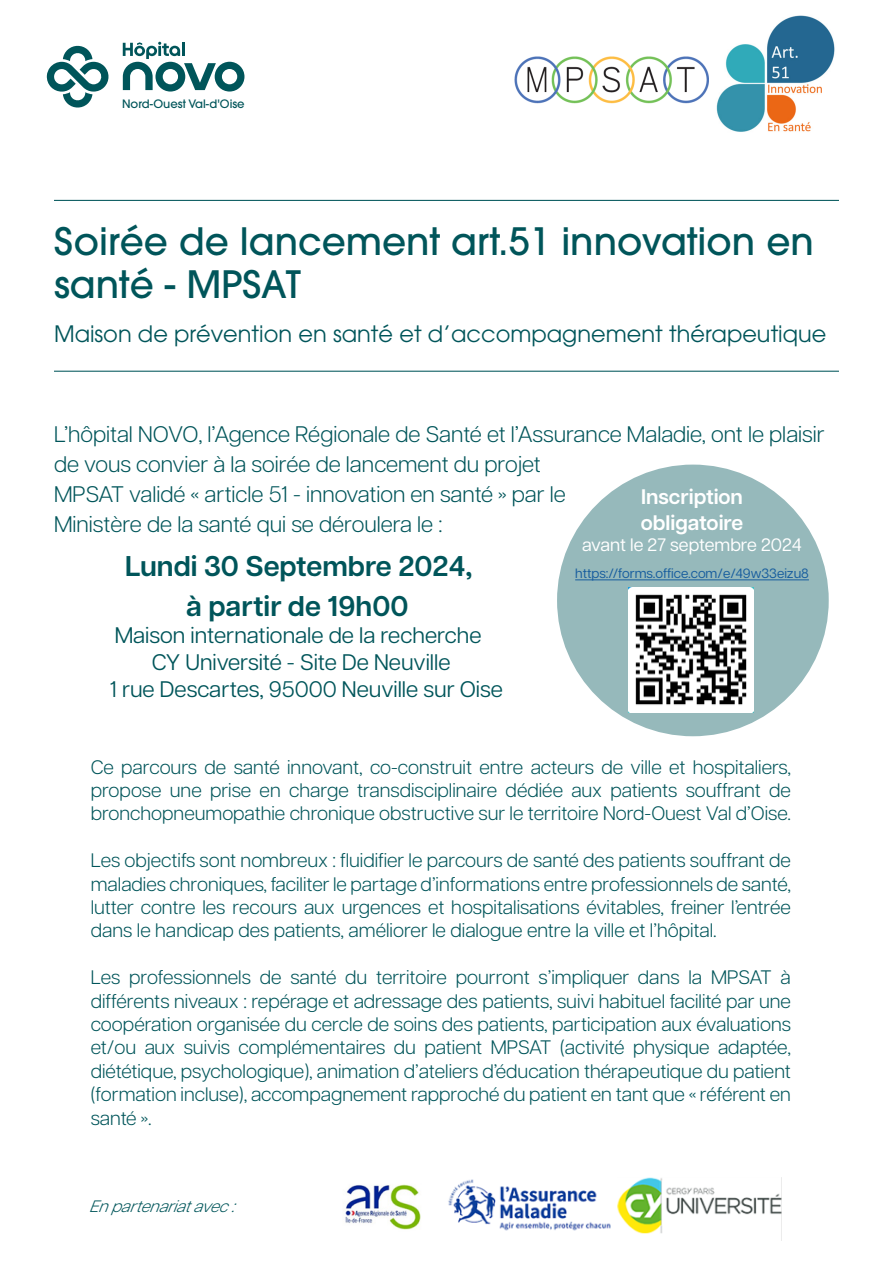
<style>
.page{position:relative;width:893px;height:1263px;background:#fff}
.page>*{position:absolute;margin:0;border:0;box-sizing:border-box;transform-origin:0 0}
.Texte_Courant_-_Drapeau{font:500 37.5px/43.5px "ITC Avant Garde Pro";color:#00555a}
.t1{font:600 28.5px "Articulat CF";color:#00555a}
.t2{font:300 22.5px/30px "Articulat CF";color:#00555a}
.t3{font:22.5px "Articulat CF";color:#00555a}
.Texte_Courant_-_Drapeau-2{font:22.5px "ITC Avant Garde Pro";color:#00555a}
.t4{font:600 21px "Articulat CF";color:#fff}
.t5{font:300 19.5px/23.4px "Articulat CF";color:#00555a;text-align:justify}
.t6{font:18px "Articulat CF";color:#fff}
.t7{font:italic 300 16.5px "Articulat CF";color:#00555a}
.t8{font:13.5px "Articulat CF";color:#175d9e}
.t9{font:500 11.55px "ITC Avant Garde Pro";color:#00555a}
</style>
<div class="page">
<svg style="left:47px;top:45px;width:62px;height:63px"></svg>
<svg style="left:123px;top:42px;width:121px;height:50px"></svg>
<img style="left:514px;top:56px;width:195px;height:48px">
<hr style="left:54px;top:200px;width:785px;height:1px;background:#00555a">
<hr style="left:54px;top:371px;width:785px;height:1px;background:#00555a">
<img style="left:716px;top:15px;width:119px;height:117px">
<div style="left:557px;top:465px;width:272px;height:271px;background:#96b9bb;border-radius:50%"></div>
<hr style="left:575px;top:579px;width:234px;height:1px;background:#175d9e">
<img style="left:628px;top:588px;width:125px;height:124px">
<img style="left:345px;top:1184px;width:76px;height:46px">
<img style="left:448px;top:1179px;width:163px;height:52px">
<img style="left:618px;top:1178px;width:164px;height:62px">
<p class="t9" style="left:122px;top:96px;width:124px">Nord-Ouest Val-d'Oise</p>
<p class="Texte_Courant_-_Drapeau" style="left:54px;top:219px;width:761px">Soirée de lancement art.51 innovation en santé - MPSAT</p>
<p class="Texte_Courant_-_Drapeau-2" style="left:54px;top:320px;width:774px">Maison de prévention en santé et d’accompagnement thérapeutique</p>
<p class="t2" style="left:54px;top:418px;width:772px">L’hôpital NOVO, l’Agence Régionale de Santé et l’Assurance Maladie, ont le plaisir de vous convier à la soirée de lancement du projet<br>MPSAT validé « article 51 - innovation en santé » par le<br>Ministère de la santé qui se déroulera le :</p>
<p class="t4" style="left:641px;top:482px;width:103px">Inscription</p>
<p class="t4" style="left:641px;top:507px;width:104px">obligatoire</p>
<p class="t6" style="left:582px;top:532px;width:221px">avant le 27 septembre 2024</p>
<p class="t8" style="left:575px;top:564px;width:235px">https://forms.office.com/e/49w33eizu8</p>
<p class="t1" style="left:125px;top:545px;width:349px">Lundi 30 Septembre 2024,</p>
<p class="t1" style="left:186px;top:585px;width:224px">à partir de 19h00</p>
<p class="t3" style="left:115px;top:619px;width:368px">Maison internationale de la recherche</p>
<p class="t3" style="left:152px;top:646px;width:300px">CY Université - Site De Neuville</p>
<p class="t3" style="left:110px;top:673px;width:395px">1 rue Descartes, 95000 Neuville sur Oise</p>
<p class="t5" style="left:91px;top:754px;width:702px">Ce parcours de santé innovant, co-construit entre acteurs de ville et hospitaliers, propose une prise en charge transdisciplinaire dédiée aux patients souffrant de bronchopneumopathie chronique obstructive sur le territoire Nord-Ouest Val d’Oise.</p>
<p class="t5" style="left:91px;top:847px;width:702px">Les objectifs sont nombreux : fluidifier le parcours de santé des patients souffrant de maladies chroniques, faciliter le partage d’informations entre professionnels de santé, lutter contre les recours aux urgences et hospitalisations évitables, freiner l’entrée dans le handicap des patients, améliorer le dialogue entre la ville et l’hôpital.</p>
<p class="t5" style="left:91px;top:964px;width:702px">Les professionnels de santé du territoire pourront s’impliquer dans la MPSAT à différents niveaux : repérage et adressage des patients, suivi habituel facilité par une coopération organisée du cercle de soins des patients, participation aux évaluations et/ou aux suivis complémentaires du patient MPSAT (activité physique adaptée, diététique, psychologique), animation d’ateliers d’éducation thérapeutique du patient (formation incluse), accompagnement rapproché du patient en tant que « référent en santé ».</p>
<p class="t7" style="left:89px;top:1195px;width:155px">Enpartenariatavec:</p>
</div>
